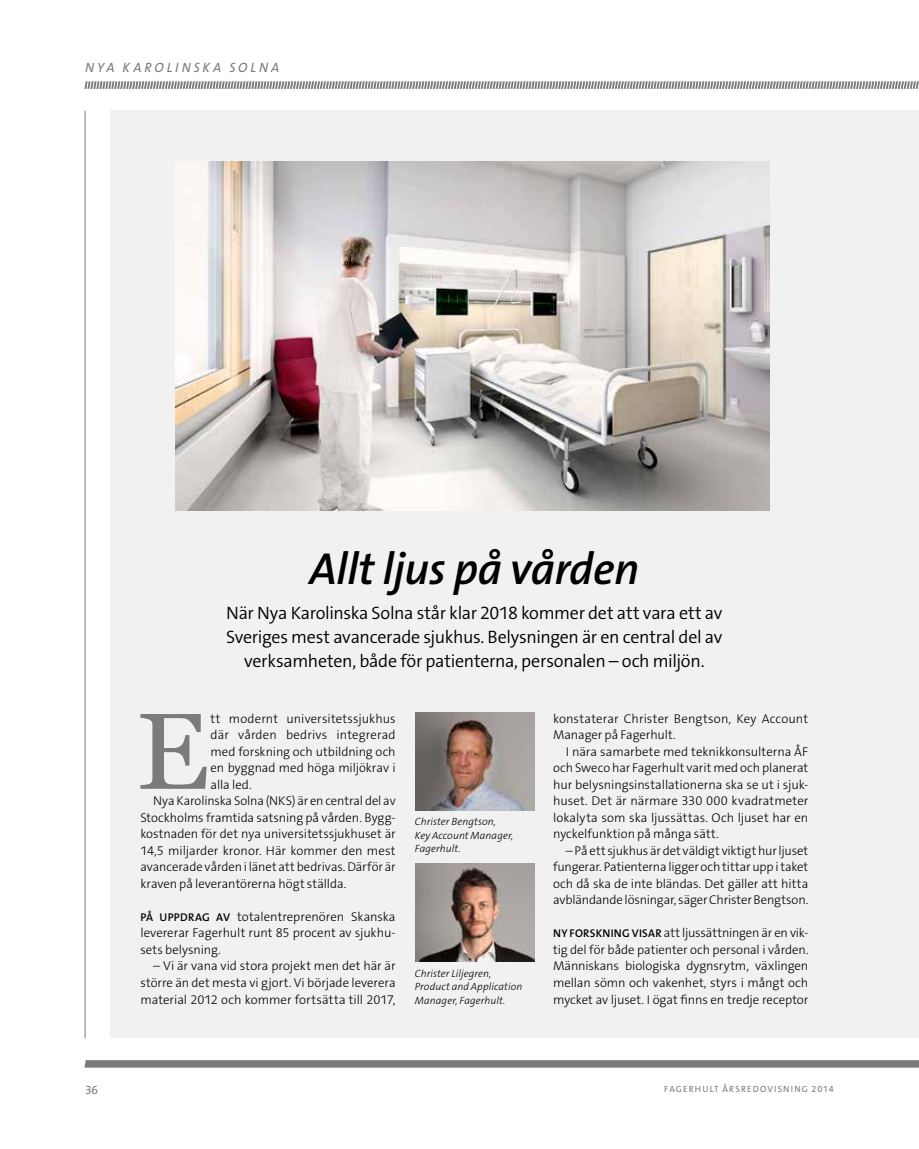
<style>
.page{position:relative;width:919px;height:1149px;background:#fff}
.page>*{position:absolute;margin:0;border:0;box-sizing:border-box;transform-origin:0 0}
.t1{font:109.35px "Miller Text";color:#7c7b7b}
.t2{font:italic 45px "Fagerhult The Sans LT6";letter-spacing:-.015em;color:#000}
.t3{font:18px/24px "Fagerhult The Sans LT4";letter-spacing:-.015em;color:#000;text-align:center}
.t4{font:italic 13.5px "Fagerhult The Sans LT5";letter-spacing:.215em;color:#7c7b7b}
.t5{font:12.75px/16.5px "Fagerhult The Sans LT3";color:#000;text-align:justify}
.t6{font:12px "Fagerhult The Sans LT5";color:#7c7b7b}
.t7{font:italic 10.5px/13.5px "Fagerhult The Sans LT3";letter-spacing:.005em;color:#000}
.t8{font:9px "Fagerhult The Sans LT5";letter-spacing:.125em;color:#7c7b7b}
.s1{font-family:"Fagerhult The Sans LT6";font-size:11.25px}
</style>
<div class="page">
<div style="left:111px;top:111px;width:807px;height:926px;background:#f1f1f1"></div>
<img style="left:176px;top:162px;width:594px;height:348px">
<img style="left:415px;top:712px;width:119px;height:98px">
<img style="left:415px;top:863px;width:119px;height:98px">
<hr style="left:85px;top:111px;width:1px;height:926px;background:#7c7b7b">
<svg style="left:85px;top:1060px;width:833px;height:7px;background:#7e7d7d"></svg>
<svg style="left:85px;top:81px;width:833px;height:8px;background:#afaeae"></svg>
<p class="t4" style="left:85px;top:58px;width:196px">NYA KAROLINSKA SOLNA</p>
<h2 class="t2" style="left:309px;top:539px;width:331px">Allt ljus på vården</h2>
<h3 class="t3" style="left:226px;top:601px;width:497px">När Nya Karolinska Solna står klar 2018 kommer det att vara ett av<br>Sveriges mest avancerade sjukhus. Belysningen är en central del av verksamheten, både för patienterna, personalen – och miljön.</h3>
<h1 class="t1" style="left:136px;top:688px;width:75px">E</h1>
<p class="t5" style="left:210px;top:710px;width:186px">tt modernt universitetssjukhus</p>
<p class="t5" style="left:210px;top:726px;width:186px">där vården bedrivs integrerad</p>
<p class="t5" style="left:210px;top:743px;width:186px">med forskning och utbildning och</p>
<p class="t5" style="left:210px;top:759px;width:186px">en byggnad med höga miljökrav i</p>
<p class="t5" style="left:210px;top:776px;width:43px">alla led.</p>
<p class="t5" style="left:153px;top:792px;width:244px">Nya Karolinska Solna (NKS) är en central del av</p>
<p class="t5" style="left:140px;top:809px;width:257px">Stockholms framtida satsning på vården. Bygg-</p>
<p class="t5" style="left:140px;top:825px;width:257px">kostnaden för det nya universitetssjukhuset är</p>
<p class="t5" style="left:140px;top:842px;width:257px">14,5 miljarder kronor. Här kommer den mest</p>
<p class="t5" style="left:140px;top:858px;width:257px">avancerade vården i länet att bedrivas. Därför är</p>
<p class="t5" style="left:140px;top:875px;width:207px">kraven på leverantörerna högt ställda.</p>
<p class="t5" style="left:140px;top:908px;width:257px"><span class="s1">PÅ UPPDRAG AV</span> totalentreprenören Skanska levererar Fagerhult runt 85 procent av sjukhu&shy;sets belysning.</p>
<p class="t5" style="left:140px;top:957px;width:257px;text-indent:13px">– Vi är vana vid stora projekt men det här är större än det mesta vi gjort. Vi började leverera material 2012 och kommer fortsätta till 2017,</p>
<p class="t7" style="left:415px;top:815px;width:100px">Christer Bengtson,<br>Key Account Manager,<br>Fagerhult.</p>
<p class="t7" style="left:415px;top:966px;width:109px">Christer Liljegren,<br>Product and Application<br>Manager, Fagerhult.</p>
<p class="t5" style="left:553px;top:710px;width:257px">konstaterar Christer Bengtson, Key Account<br>Manager på Fagerhult.</p>
<p class="t5" style="left:553px;top:743px;width:257px;text-indent:13px">I nära samarbete med teknikkonsulterna ÅF och Sweco har Fagerhult varit med och planerat hur belysningsinstallationerna ska se ut i sjuk&shy;huset. Det är närmare 330 000 kvadratmeter lokalyta som ska ljussättas. Och ljuset har en nyckelfunktion på många sätt.</p>
<p class="t5" style="left:553px;top:842px;width:257px;text-indent:13px">– På ett sjukhus är det väldigt viktigt hur ljuset fungerar. Patienterna ligger och tittar upp i taket och då ska de inte bländas. Det gäller att hitta avbländande lösningar, säger Christer Bengtson.</p>
<p class="t5" style="left:553px;top:924px;width:257px"><span class="s1">NY FORSKNING VISAR</span> att ljussättningen är en vik&shy;tig del för både patienter och personal i vården.<br>Människans biologiska dygnsrytm, växlingen mellan sömn och vakenhet, styrs i mångt och mycket av ljuset. I ögat finns en tredje receptor</p>
<p class="t6" style="left:85px;top:1081px;width:15px">36</p>
<p class="t8" style="left:664px;top:1082px;width:171px">FAGERHULT ÅRSREDOVISNING 2014</p>
</div>
